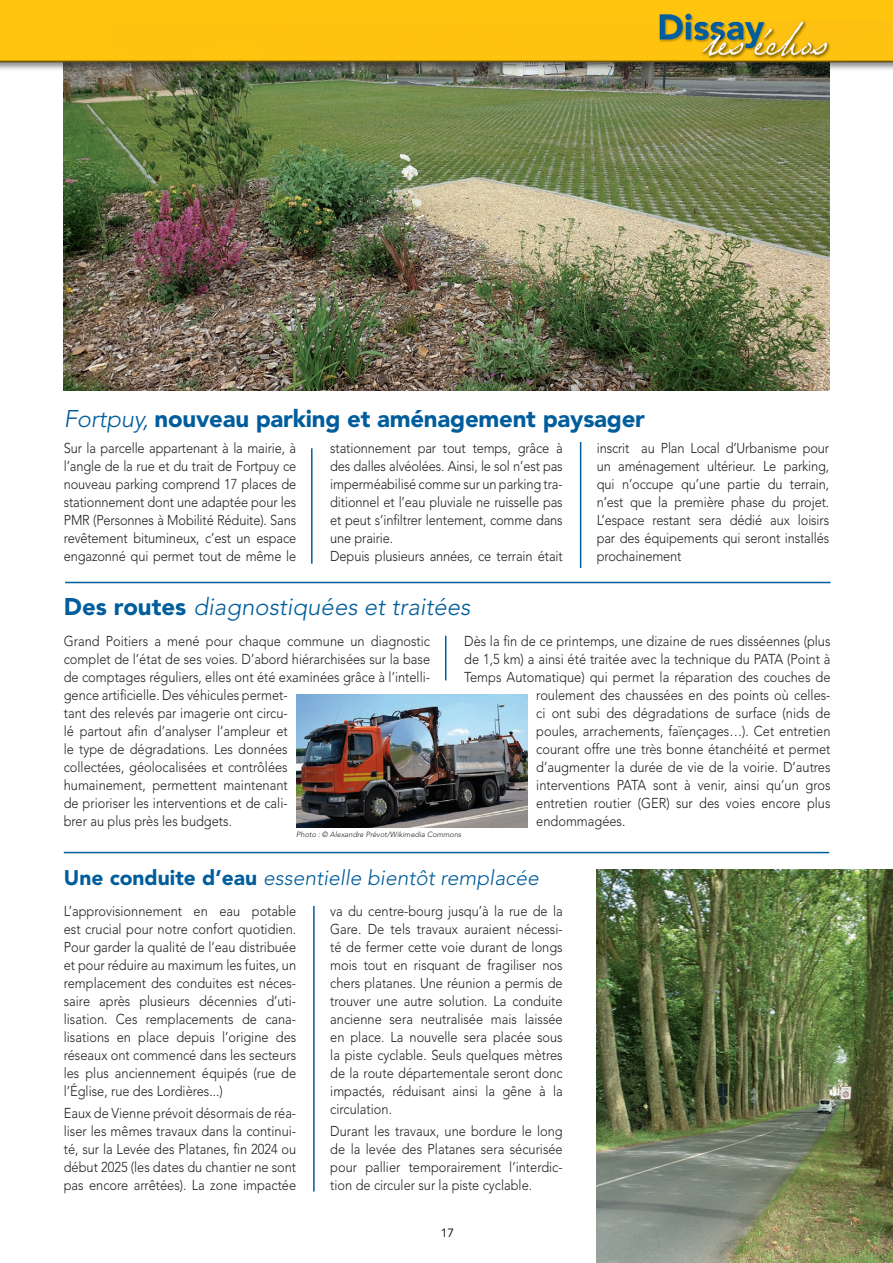
<style>
.page{position:relative;width:893px;height:1263px;background:#fff}
.page>*{position:absolute;margin:0;border:0;box-sizing:border-box;transform-origin:0 0}
.titre{font:900 24px "Avenir LT Std";letter-spacing:-.01em;color:#005d9c}
.titre-2{font:italic 300 24px "Avenir LT Std";color:#005d9c}
.titre-3{font:italic 300 21px "Avenir LT Std";color:#005d9c}
.txt_courant{font:300 14.25px/18px "Avenir LT Std";color:#231f20;text-align:justify;scale:.9 1}
.t1{font:12px "Avenir LT Std";color:#231f20}
.txt_courant-2{font:italic 300 7.5px "Avenir LT Std";color:#231f20}
.s1{font-weight:300;font-style:italic}
.s2{font-weight:900;font-style:normal}
</style>
<div class="page">
<img style="left:64px;top:129px;width:765px;height:262px">
<img style="left:597px;top:869px;width:296px;height:394px">
<hr style="left:65px;top:582px;width:765px;height:1px;background:#005d9c">
<hr style="left:64px;top:852px;width:765px;height:1px;background:#005d9c">
<img style="left:296px;top:694px;width:232px;height:133px">
<hr style="left:580px;top:442px;width:1px;height:126px;background:#005d9c">
<hr style="left:311px;top:448px;width:2px;height:116px;background:#005d9c">
<hr style="left:445px;top:636px;width:1px;height:44px;background:#005d9c">
<hr style="left:313px;top:906px;width:2px;height:285px;background:#005d9c">
<img style="left:0;top:0;width:893px;height:129px">
<p class="titre" style="left:64px;top:404px;width:583px"><span class="s1">Fortpuy,</span> nouveau parking et aménagement paysager</p>
<p class="txt_courant" style="left:64px;top:439px;width:260px">Sur la parcelle appartenant à la mairie, à l’angle de la rue et du trait de Fortpuy ce nouveau parking comprend 17 places de stationnement dont une adaptée pour les PMR (Personnes à Mobilité Réduite). Sans revêtement bitumineux, c’est un espace engazonné qui permet tout de même le</p>
<p class="txt_courant" style="left:330px;top:439px;width:260px">stationnement par tout temps, grâce à des dalles alvéolées. Ainsi, le sol n’est pas imperméabilisé comme sur un parking tra&shy;ditionnel et l’eau pluviale ne ruisselle pas et peut s’infiltrer lentement, comme dans une prairie.</p>
<p class="txt_courant" style="left:597px;top:439px;width:260px">inscrit au Plan Local d’Urbanisme pour un aménagement ultérieur. Le parking, qui n’occupe qu’une partie du terrain, n’est que la première phase du projet.<br>L’espace restant sera dédié aux loisirs par des équipements qui seront installés prochainement</p>
<p class="txt_courant" style="left:330px;top:547px;width:260px">Depuis plusieurs années, ce terrain était</p>
<p class="titre-2" style="left:64px;top:593px;width:408px"><span class="s2">Des routes</span> diagnostiquées et traitées</p>
<p class="txt_courant" style="left:64px;top:632px;width:409px;text-align:left">Grand Poitiers a mené pour chaque commune un diagnostic complet de l’état de ses voies. D’abord hiérarchisées sur la base de comptages réguliers, elles ont été examinées grâce à l’intelli&shy;gence artificielle. Des véhicules permet-<br>tant des relevés par imagerie ont circu-<br>lé partout afin d’analyser l’ampleur et<br>le type de dégradations. Les données<br>collectées, géolocalisées et contrôlées<br>humainement, permettent maintenant<br>de prioriser les interventions et de cali-<br>brer au plus près les budgets.</p>
<p class="txt_courant" style="left:464px;top:632px;width:409px">Dès la fin de ce printemps, une dizaine de rues disséennes (plus</p>
<p class="txt_courant" style="left:464px;top:650px;width:409px">de 1,5 km) a ainsi été traitée avec la technique du PATA (Point à</p>
<p class="txt_courant" style="left:464px;top:668px;width:409px">Temps Automatique) qui permet la réparation des couches de</p>
<p class="txt_courant" style="left:536px;top:686px;width:328px">roulement des chaussées en des points où celles-</p>
<p class="txt_courant" style="left:536px;top:704px;width:328px">ci ont subi des dégradations de surface (nids de</p>
<p class="txt_courant" style="left:536px;top:722px;width:328px">poules, arrachements, faïençages…). Cet entretien</p>
<p class="txt_courant" style="left:536px;top:740px;width:328px">courant offre une très bonne étanchéité et permet</p>
<p class="txt_courant" style="left:536px;top:758px;width:328px">d’augmenter la durée de vie de la voirie. D’autres</p>
<p class="txt_courant" style="left:536px;top:776px;width:328px">interventions PATA sont à venir, ainsi qu’un gros</p>
<p class="txt_courant" style="left:536px;top:794px;width:328px">entretien routier (GER) sur des voies encore plus</p>
<p class="txt_courant" style="left:536px;top:812px;width:101px">endommagées.</p>
<p class="txt_courant-2" style="left:296px;top:830px;width:167px">Photo : © Alexandre Prévot/Wikimedia Commons</p>
<p class="titre-3" style="left:64px;top:865px;width:476px"><span class="s2">Une conduite d’eau</span> essentielle bientôt remplacée</p>
<p class="txt_courant" style="left:64px;top:902px;width:260px">L’approvisionnement en eau potable est crucial pour notre confort quotidien.<br>Pour garder la qualité de l’eau distribuée et pour réduire au maximum les fuites, un remplacement des conduites est néces&shy;saire après plusieurs décennies d’uti&shy;lisation. Ces remplacements de cana&shy;lisations en place depuis l’origine des réseaux ont commencé dans les secteurs les plus anciennement équipés (rue de l’Église, rue des Lordières...)</p>
<p class="txt_courant" style="left:64px;top:1104px;width:260px">Eaux de Vienne prévoit désormais de réa&shy;liser les mêmes travaux dans la continui&shy;té, sur la Levée des Platanes, fin 2024 ou début 2025 (les dates du chantier ne sont pas encore arrêtées). La zone impactée</p>
<p class="txt_courant" style="left:330px;top:902px;width:260px">va du centre-bourg jusqu’à la rue de la Gare. De tels travaux auraient nécessi&shy;té de fermer cette voie durant de longs mois tout en risquant de fragiliser nos chers platanes. Une réunion a permis de trouver une autre solution. La conduite ancienne sera neutralisée mais laissée en place. La nouvelle sera placée sous la piste cyclable. Seuls quelques mètres de la route départementale seront donc impactés, réduisant ainsi la gêne à la circulation.</p>
<p class="txt_courant" style="left:330px;top:1122px;width:260px">Durant les travaux, une bordure le long de la levée des Platanes sera sécurisée pour pallier temporairement l’interdic&shy;tion de circuler sur la piste cyclable.</p>
<p class="t1" style="left:441px;top:1226px;width:15px">17</p>
</div>
